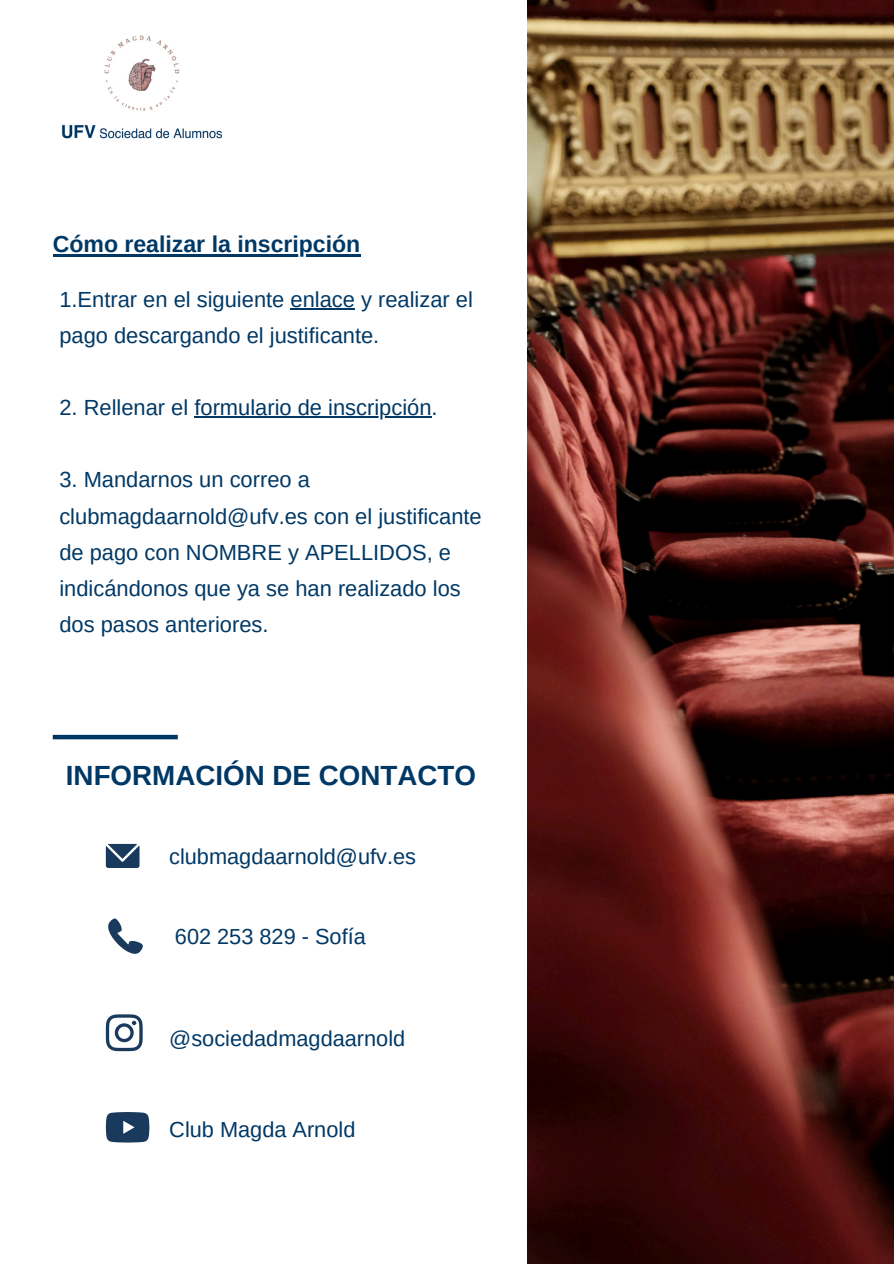
<style>
.page{position:relative;width:894px;height:1264px;background:#fff}
.page>*{position:absolute;margin:0;border:0;box-sizing:border-box;transform-origin:0 0}
.t1{font:700 27.75px "Arimo";color:#003865}
.t2{font:700 23.1px "Arimo";color:#003865}
.t3{font:21.9px/36px "Arimo";color:#003865}
.t4{font:21.75px "Arimo";color:#003865}
</style>
<div class="page">
<img style="left:527px;top:0;width:366px;height:1263px">
<svg style="left:108px;top:918px;width:35px;height:35px"></svg>
<svg style="left:106px;top:844px;width:33px;height:23px"></svg>
<svg style="left:106px;top:1014px;width:37px;height:37px"></svg>
<svg style="left:106px;top:1112px;width:43px;height:30px"></svg>
<img style="left:62px;top:35px;width:161px;height:104px">
<hr style="left:53px;top:254px;width:307px;height:2px;background:#003865">
<hr style="left:290px;top:308px;width:65px;height:2px;background:#003865">
<hr style="left:194px;top:416px;width:237px;height:2px;background:#003865">
<div style="left:53px;top:734px;width:125px;height:5px;background:#003865"></div>
<p class="t2" style="left:53px;top:231px;width:309px">Cómo realizar la inscripción</p>
<h1 class="t3" style="left:59px;top:282px;width:415px">1.Entrar en el siguiente enlace y realizar el pago descargando el justificante.</h1>
<p class="t3" style="left:59px;top:390px;width:380px">2. Rellenar el formulario de inscripción.</p>
<p class="t3" style="left:59px;top:462px;width:252px">3. Mandarnos un correo a</p>
<p class="t3" style="left:59px;top:498px;width:424px">clubmagdaarnold@ufv.es con el justificante de pago con NOMBRE y APELLIDOS, e indicándonos que ya se han realizado los dos pasos anteriores.</p>
<p class="t1" style="left:66px;top:760px;width:411px">INFORMACIÓN DE CONTACTO</p>
<h2 class="t4" style="left:169px;top:844px;width:248px">clubmagdaarnold@ufv.es</h2>
<p class="t4" style="left:175px;top:923px;width:192px">602 253 829 - Sofía</p>
<p class="t4" style="left:169px;top:1026px;width:237px">@sociedadmagdaarnold</p>
<p class="t4" style="left:169px;top:1117px;width:187px">Club Magda Arnold</p>
</div>
